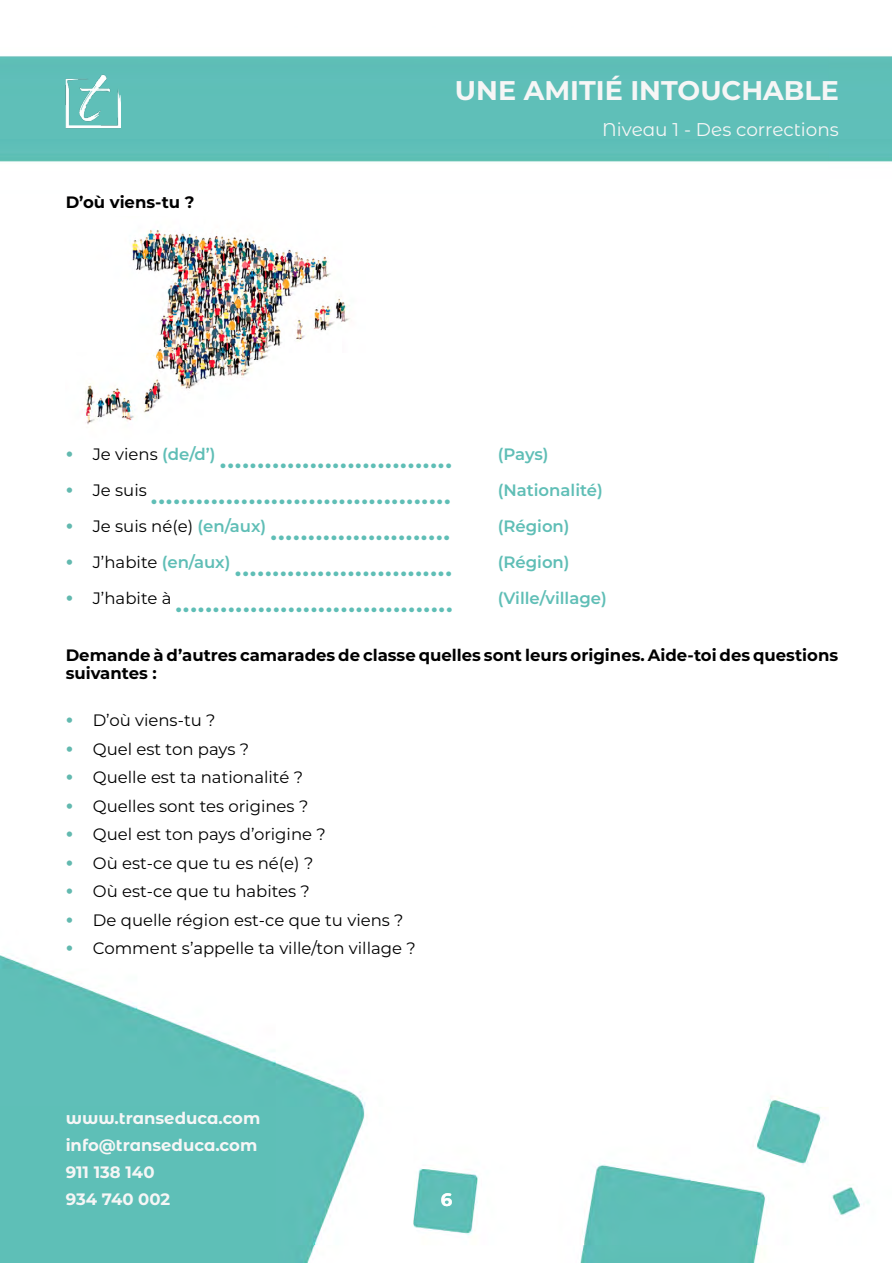
<style>
.page{position:relative;width:893px;height:1263px;background:#fff}
.page>*{position:absolute;margin:0;border:0;box-sizing:border-box;transform-origin:0 0}
.t1{font:700 27px "Montserrat";color:#f6f6f6}
.t2{font:800 21px "Montserrat";color:#5fbeb6}
.t3{font:18.45px "Montserrat Alternates";color:#f6f6f6}
.t4{font:700 18px "Montserrat";color:#fff}
.t5{font:16.5px "Montserrat";color:#000}
.t6{font:700 16.5px/18px "Montserrat";color:#000}
.t7{font:700 16.5px/27px "Montserrat Alternates";color:#f6f6f6}
.t8{font:600 16.5px "Montserrat";color:#5fbeb6}
.s1{font-weight:700;font-size:21px;color:#62b9af}
</style>
<div class="page">
<img style="left:0;top:56px;width:892px;height:1207px">
<img style="left:66px;top:74px;width:55px;height:66px">
<img style="left:66px;top:216px;width:300px;height:223px">
<p class="t6" style="left:66px;top:193px;width:130px">D’où viens-tu ?</p>
<p class="t1" style="left:455px;top:71px;width:385px">UNE AMITIÉ INTOUCHABLE</p>
<p class="t3" style="left:602px;top:117px;width:238px">Niveau 1 - Des corrections</p>
<p class="t2" style="left:66px;top:445px;width:387px"><sup>•</sup> <sup>Je</sup> <sup>viens</sup> <sup>(de/d’)</sup> ...............................</p>
<p class="t8" style="left:498px;top:443px;width:52px">(Pays)</p>
<p class="t2" style="left:66px;top:481px;width:386px"><sup>•</sup> <sup>Je</sup> <sup>suis</sup> ........................................</p>
<p class="t8" style="left:498px;top:479px;width:107px">(Nationalité)</p>
<p class="t2" style="left:66px;top:517px;width:386px"><sup>•</sup> <sup>Je</sup> <sup>suis</sup> <sup>né(e)</sup> <sup>(en/aux)</sup> ........................</p>
<p class="t8" style="left:498px;top:515px;width:73px">(Région)</p>
<p class="t2" style="left:66px;top:553px;width:388px"><sup>•</sup> <sup>J’habite</sup> <sup>(en/aux)</sup> .............................</p>
<p class="t8" style="left:498px;top:551px;width:73px">(Région)</p>
<p class="t2" style="left:66px;top:589px;width:388px"><sup>•</sup> <sup>J’habite</sup> <sup>à</sup> .....................................</p>
<p class="t8" style="left:498px;top:587px;width:111px">(Ville/village)</p>
<p class="t6" style="left:66px;top:646px;width:774px">Demande à d’autres camarades de classe quelles sont leurs origines. Aide-toi des questions suivantes :</p>
<p class="t5" style="left:66px;top:709px;width:151px"><span class="s1">•</span> D’où viens-tu ?</p>
<p class="t5" style="left:66px;top:737px;width:185px"><span class="s1">•</span> Quel est ton pays ?</p>
<p class="t5" style="left:66px;top:766px;width:239px"><span class="s1">•</span> Quelle est ta nationalité ?</p>
<p class="t5" style="left:66px;top:794px;width:244px"><span class="s1">•</span> Quelles sont tes origines ?</p>
<p class="t5" style="left:66px;top:823px;width:261px"><span class="s1">•</span> Quel est ton pays d’origine ?</p>
<p class="t5" style="left:66px;top:851px;width:249px"><span class="s1">•</span> Où est-ce que tu es né(e) ?</p>
<p class="t5" style="left:66px;top:880px;width:246px"><span class="s1">•</span> Où est-ce que tu habites ?</p>
<p class="t5" style="left:66px;top:908px;width:339px"><span class="s1">•</span> De quelle région est-ce que tu viens ?</p>
<p class="t5" style="left:66px;top:937px;width:351px"><span class="s1">•</span> Comment s’appelle ta ville/ton village ?</p>
<p class="t7" style="left:66px;top:1104px;width:196px">www.transeduca.com info@transeduca.com<br>911 138 140<br>934 740 002</p>
<p class="t4" style="left:441px;top:1186px;width:13px">6</p>
</div>
